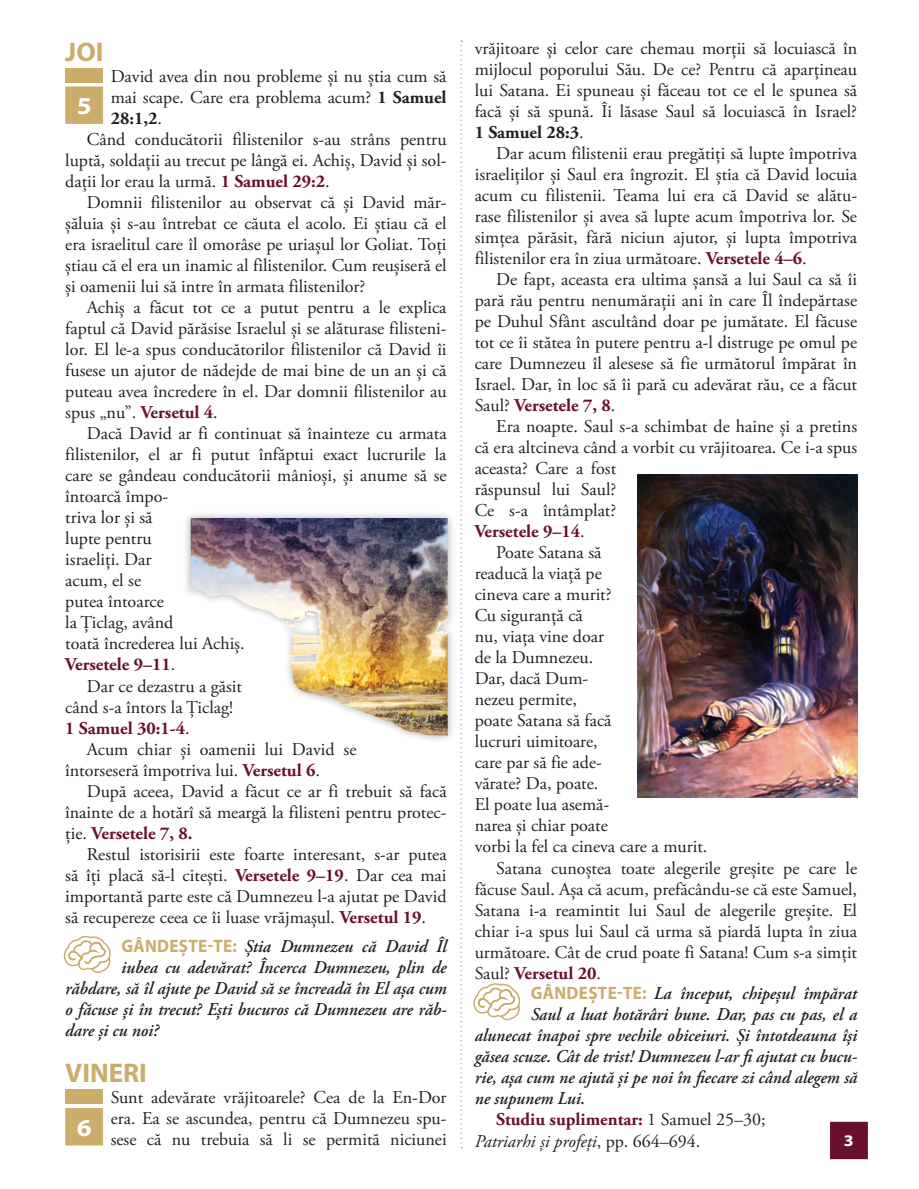
<style>
.page{position:relative;width:919px;height:1189px;background:#fff}
.page>*{position:absolute;margin:0;border:0;box-sizing:border-box;transform-origin:0 0}
.t1{font:700 27px "Myriad Pro";color:#caad6b}
.t2{font:700 24.3px "Myriad Pro";color:#fff;scale:1.11 1}
.t3{font:18px/21px "Adobe Garamond Pro";color:#231f20;text-align:justify}
.t4{font:italic 600 18px "Adobe Garamond Pro";color:#231f20;scale:.95 1}
.t5{font:700 18px "Adobe Garamond Pro";color:#691031}
.t6{font:italic 18px "Adobe Garamond Pro";color:#231f20}
.t7{font:700 18px "Adobe Garamond Pro";color:#231f20}
.t8{font:700 16.2px "Myriad Pro";color:#fff;scale:1.11 1}
.s1{font-weight:700}
.s2{font-weight:400}
.s3{font-weight:700;color:#691031}
.s4{font-weight:400;color:#231f20}
.s5{font-family:"Myriad Pro";font-weight:700;font-style:normal;color:#caad6b}
.s6{font-style:normal}
</style>
<div class="page">
<svg style="left:460px;top:41px;width:2px;height:1107px"></svg>
<div style="left:65px;top:68px;width:38px;height:15px;background:#caad6b"></div>
<svg style="left:65px;top:86px;width:38px;height:38px"></svg>
<div style="left:73px;top:94px;width:22px;height:21px;background:#caad6b"></div>
<svg style="left:64px;top:935px;width:47px;height:38px"></svg>
<div style="left:65px;top:1089px;width:38px;height:14px;background:#caad6b"></div>
<svg style="left:65px;top:1108px;width:38px;height:37px"></svg>
<div style="left:73px;top:1115px;width:22px;height:21px;background:#caad6b"></div>
<svg style="left:473px;top:983px;width:47px;height:38px"></svg>
<img style="left:637px;top:474px;width:220px;height:323px">
<div style="left:182px;top:510px;width:273px;height:233px;background:#231f20;opacity:.35"></div>
<img style="left:191px;top:518px;width:155px;height:187px">
<svg style="left:830px;top:1121px;width:37px;height:37px"></svg>
<h1 class="t1" style="left:65px;top:34px;width:40px">JOI</h1>
<h2 class="t2" style="left:77px;top:90px;width:15px">5</h2>
<p class="t3" style="left:111px;top:66px;width:337px">David avea din nou probleme și nu știa cum să</p>
<p class="t3" style="left:111px;top:87px;width:337px">mai scape. Care era problema acum? <span class="s1">1 Samuel</span></p>
<p class="t7" style="left:111px;top:108px;width:53px">28:1,2<span class="s2">.</span></p>
<p class="t3" style="left:87px;top:129px;width:361px">Când conducătorii filistenilor s-au strâns pentru</p>
<p class="t3" style="left:65px;top:150px;width:383px">luptă, soldații au trecut pe lângă ei. Achiș, David și sol-</p>
<p class="t3" style="left:65px;top:171px;width:266px">dații lor erau la urmă. <span class="s3">1 Samuel 29:2</span>.</p>
<p class="t3" style="left:87px;top:192px;width:361px">Domnii filistenilor au observat că și David măr-</p>
<p class="t3" style="left:65px;top:213px;width:383px">șăluia și s-au întrebat ce căuta el acolo. Ei știau că el</p>
<p class="t3" style="left:65px;top:234px;width:382px">era israelitul care îl omorâse pe uriașul lor Goliat. Toți</p>
<p class="t3" style="left:65px;top:255px;width:383px">știau că el era un inamic al filistenilor. Cum reușiseră el</p>
<p class="t3" style="left:65px;top:276px;width:301px">și oamenii lui să intre în armata filistenilor?</p>
<p class="t3" style="left:87px;top:297px;width:361px">Achiș a făcut tot ce a putut pentru a le explica</p>
<p class="t3" style="left:65px;top:318px;width:382px">faptul că David părăsise Israelul și se alăturase filisteni-</p>
<p class="t3" style="left:65px;top:339px;width:383px">lor. El le-a spus conducătorilor filistenilor că David îi</p>
<p class="t3" style="left:65px;top:360px;width:382px">fusese un ajutor de nădejde de mai bine de un an și că</p>
<p class="t3" style="left:65px;top:381px;width:382px">puteau avea încredere în el. Dar domnii filistenilor au</p>
<p class="t3" style="left:65px;top:402px;width:154px">spus „nu”. <span class="s3">Versetul 4</span>.</p>
<p class="t3" style="left:87px;top:423px;width:361px">Dacă David ar fi continuat să înainteze cu armata</p>
<p class="t3" style="left:65px;top:444px;width:382px">filistenilor, el ar fi putut înfăptui exact lucrurile la</p>
<p class="t3" style="left:65px;top:465px;width:383px">care se gândeau conducătorii mânioși, și anume să se</p>
<p class="t3" style="left:65px;top:486px;width:104px">întoarcă împo-</p>
<p class="t3" style="left:65px;top:507px;width:89px">triva lor și să</p>
<p class="t3" style="left:65px;top:528px;width:88px">lupte pentru</p>
<p class="t3" style="left:65px;top:549px;width:88px">israeliți. Dar</p>
<p class="t3" style="left:65px;top:570px;width:77px">acum, el se</p>
<p class="t3" style="left:65px;top:591px;width:100px">putea întoarce</p>
<p class="t3" style="left:65px;top:612px;width:109px">la Țiclag, având</p>
<p class="t3" style="left:65px;top:633px;width:181px">toată încrederea lui Achiș.</p>
<p class="t5" style="left:65px;top:654px;width:111px">Versetele 9–11<span class="s4">.</span></p>
<p class="t3" style="left:87px;top:675px;width:157px">Dar ce dezastru a găsit</p>
<p class="t3" style="left:65px;top:696px;width:169px">când s-a întors la Țiclag!</p>
<p class="t5" style="left:65px;top:717px;width:126px">1 Samuel 30:1-4<span class="s4">.</span></p>
<p class="t3" style="left:87px;top:738px;width:271px">Acum chiar și oamenii lui David se</p>
<p class="t3" style="left:65px;top:759px;width:256px">întorseseră împotriva lui. <span class="s3">Versetul 6</span>.</p>
<p class="t3" style="left:87px;top:780px;width:361px">După aceea, David a făcut ce ar fi trebuit să facă</p>
<p class="t3" style="left:65px;top:801px;width:383px">înainte de a hotărî să meargă la filisteni pentru protec-</p>
<p class="t5" style="left:65px;top:822px;width:129px"><span class="s4">ție.</span> Versetele 7, 8.</p>
<p class="t3" style="left:87px;top:843px;width:361px">Restul istorisirii este foarte interesant, s-ar putea</p>
<p class="t3" style="left:65px;top:864px;width:382px">să îți placă să-l citești. <span class="s3">Versetele 9–19</span>. Dar cea mai</p>
<p class="t3" style="left:65px;top:885px;width:382px">importantă parte este că Dumnezeu l-a ajutat pe David</p>
<p class="t3" style="left:65px;top:906px;width:362px">să recupereze ceea ce îi luase vrăjmașul. <span class="s3">Versetul 19</span>.</p>
<p class="t4" style="left:121px;top:935px;width:343px"><span class="s5">GÂNDEȘTE-TE:</span> Știa Dumnezeu că David Îl</p>
<p class="t4" style="left:121px;top:956px;width:344px">iubea cu adevărat? Încerca Dumnezeu, plin de</p>
<p class="t4" style="left:65px;top:977px;width:403px">răbdare, să îl ajute pe David să se încreadă în El așa cum</p>
<p class="t4" style="left:65px;top:998px;width:403px">o făcuse și în trecut? Ești bucuros că Dumnezeu are răb-</p>
<p class="t4" style="left:65px;top:1019px;width:100px">dare și cu noi?</p>
<h1 class="t1" style="left:65px;top:1055px;width:83px">VINERI</h1>
<h2 class="t2" style="left:77px;top:1111px;width:15px">6</h2>
<p class="t3" style="left:111px;top:1087px;width:337px">Sunt adevărate vrăjitoarele? Cea de la En-Dor era. Ea se ascundea, pentru că Dumnezeu spu&shy;sese că nu trebuia să li se permită niciunei</p>
<p class="t3" style="left:474px;top:38px;width:384px">vrăjitoare și celor care chemau morții să locuiască în mijlocul poporului Său. De ce? Pentru că aparțineau lui Satana. Ei spuneau și făceau tot ce el le spunea să facă și să spună. Îi lăsase Saul să locuiască în Israel?<br><span class="s1">1 Samuel 28:3</span>.</p>
<p class="t3" style="left:474px;top:143px;width:384px;text-indent:22px">Dar acum filistenii erau pregătiți să lupte împotriva israeliților și Saul era îngrozit. El știa că David locuia acum cu filistenii. Teama lui era că David se alătu&shy;rase filistenilor și avea să lupte acum împotriva lor. Se simțea părăsit, fără niciun ajutor, și lupta împotriva filistenilor era în ziua următoare. <span class="s3">Versetele 4–6</span>.</p>
<p class="t3" style="left:474px;top:269px;width:384px;text-indent:22px">De fapt, aceasta era ultima șansă a lui Saul ca să îi pară rău pentru nenumărații ani în care Îl îndepărtase pe Duhul Sfânt ascultând doar pe jumătate. El făcuse tot ce îi stătea în putere pentru a-l distruge pe omul pe care Dumnezeu îl alesese să fie următorul împărat în Israel. Dar, în loc să îi pară cu adevărat rău, ce a făcut Saul? <span class="s3">Versetele 7, 8</span>.</p>
<p class="t3" style="left:496px;top:416px;width:362px">Era noapte. Saul s-a schimbat de haine și a pretins</p>
<p class="t3" style="left:474px;top:437px;width:384px">că era altcineva când a vorbit cu vrăjitoarea. Ce i-a spus</p>
<p class="t3" style="left:474px;top:458px;width:143px">aceasta? Care a fost</p>
<p class="t3" style="left:474px;top:479px;width:143px">răspunsul lui Saul?</p>
<p class="t3" style="left:474px;top:500px;width:143px">Ce s-a întâmplat?</p>
<p class="t5" style="left:474px;top:521px;width:111px">Versetele 9–14<span class="s4">.</span></p>
<p class="t3" style="left:496px;top:542px;width:107px">Poate Satana să</p>
<p class="t3" style="left:474px;top:563px;width:128px">readucă la viață pe</p>
<p class="t3" style="left:474px;top:584px;width:138px">cineva care a murit?</p>
<p class="t3" style="left:474px;top:605px;width:110px">Cu siguranță că</p>
<p class="t3" style="left:474px;top:626px;width:131px">nu, viața vine doar</p>
<p class="t3" style="left:474px;top:647px;width:120px">de la Dumnezeu.</p>
<p class="t3" style="left:474px;top:668px;width:115px">Dar, dacă Dum-</p>
<p class="t3" style="left:474px;top:689px;width:104px">nezeu permite,</p>
<p class="t3" style="left:474px;top:710px;width:138px">poate Satana să facă</p>
<p class="t3" style="left:474px;top:731px;width:124px">lucruri uimitoare,</p>
<p class="t3" style="left:474px;top:752px;width:129px">care par să fie ade-</p>
<p class="t3" style="left:474px;top:773px;width:125px">vărate? Da, poate.</p>
<p class="t3" style="left:474px;top:794px;width:136px">El poate lua asemă-</p>
<p class="t3" style="left:474px;top:815px;width:135px">narea și chiar poate</p>
<p class="t3" style="left:474px;top:836px;width:234px">vorbi la fel ca cineva care a murit.</p>
<p class="t3" style="left:496px;top:857px;width:362px">Satana cunoștea toate alegerile greșite pe care le</p>
<p class="t3" style="left:474px;top:878px;width:384px">făcuse Saul. Așa că acum, prefăcându-se că este Samuel,</p>
<p class="t3" style="left:474px;top:899px;width:383px">Satana i-a reamintit lui Saul de alegerile greșite. El</p>
<p class="t3" style="left:474px;top:920px;width:384px">chiar i-a spus lui Saul că urma să piardă lupta în ziua</p>
<p class="t3" style="left:474px;top:941px;width:384px">următoare. Cât de crud poate fi Satana! Cum s-a simțit</p>
<p class="t5" style="left:474px;top:962px;width:128px"><span class="s4">Saul?</span> Versetul 20<span class="s4">.</span></p>
<p class="t4" style="left:530px;top:982px;width:345px"><span class="s5">GÂNDEȘTE-TE:</span> La început, chipeșul împărat</p>
<p class="t4" style="left:530px;top:1004px;width:345px">Saul a luat hotărâri bune. Dar, pas cu pas, el a</p>
<p class="t4" style="left:474px;top:1025px;width:404px">alunecat înapoi spre vechile obiceiuri. Și întotdeauna își</p>
<p class="t4" style="left:474px;top:1046px;width:404px">găsea scuze. Cât de trist! Dumnezeu l-ar fi ajutat cu bucu-</p>
<p class="t4" style="left:474px;top:1067px;width:404px">rie, așa cum ne ajută și pe noi în fiecare zi când alegem să</p>
<p class="t4" style="left:474px;top:1088px;width:118px">ne supunem Lui.</p>
<p class="t5" style="left:496px;top:1108px;width:271px">Studiu suplimentar: <span class="s4">1 Samuel 25–30;</span></p>
<p class="t6" style="left:474px;top:1129px;width:227px">Patriarhi și profeți<span class="s6">, pp. 664–694.</span></p>
<p class="t8" style="left:843px;top:1129px;width:10px">3</p>
</div>
